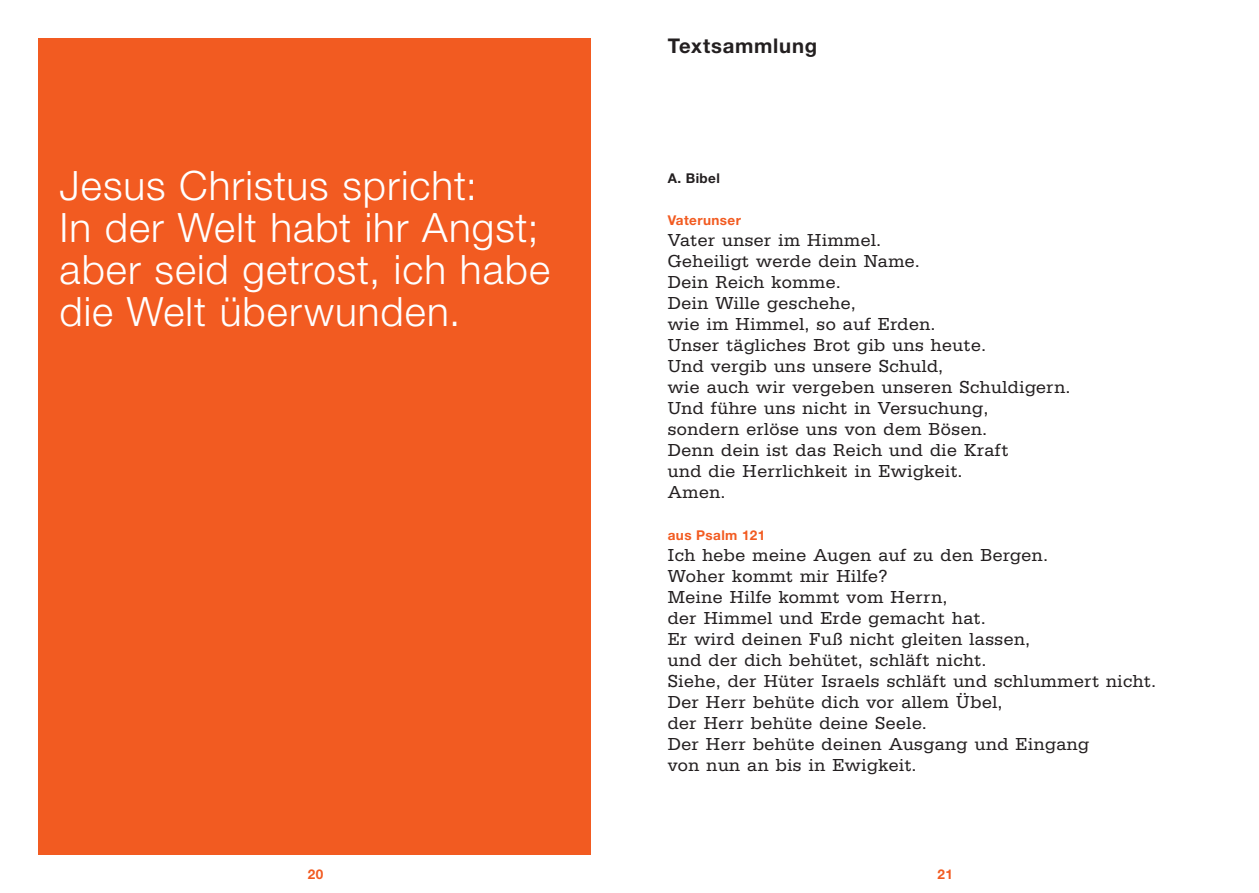
<style>
.page{position:relative;width:1259px;height:893px;background:#fff}
.page>*{position:absolute;margin:0;border:0;box-sizing:border-box;transform-origin:0 0}
.t1{font:300 40.5px/42px "Helvetica Neue LT Std";letter-spacing:.025em;color:#fff}
.t2{font:700 20.25px "Helvetica Neue LT Std";letter-spacing:.035em;color:#231f20}
.t3{font:18px/21px "Egyptienne URW";letter-spacing:.03em;color:#231f20}
.t4{font:700 13.5px "Helvetica Neue LT Std";letter-spacing:.03em;color:#f25b21}
.t5{font:700 13.5px "Helvetica Neue LT Std";letter-spacing:.03em;color:#231f20}
</style>
<div class="page">
<div style="left:38px;top:38px;width:553px;height:817px;background:#f25b21"></div>
<h1 class="t1" style="left:60px;top:163px;width:492px">Jesus Christus spricht:<br>In der Welt habt ihr Angst; aber seid getrost, ich habe die Welt überwunden.</h1>
<p class="t2" style="left:668px;top:33px;width:151px">Textsammlung</p>
<p class="t5" style="left:668px;top:169px;width:54px">A. Bibel</p>
<p class="t4" style="left:668px;top:211px;width:75px">Vaterunser</p>
<p class="t3" style="left:668px;top:230px;width:404px">Vater unser im Himmel.<br>Geheiligt werde dein Name.<br>Dein Reich komme.<br>Dein Wille geschehe,<br>wie im Himmel, so auf Erden.<br>Unser tägliches Brot gib uns heute.<br>Und vergib uns unsere Schuld,<br>wie auch wir vergeben unseren Schuldigern.<br>Und führe uns nicht in Versuchung,<br>sondern erlöse uns von dem Bösen.<br>Denn dein ist das Reich und die Kraft<br>und die Herrlichkeit in Ewigkeit.<br>Amen.</p>
<p class="t4" style="left:668px;top:526px;width:99px">aus Psalm 121</p>
<p class="t3" style="left:668px;top:545px;width:489px">Ich hebe meine Augen auf zu den Bergen.<br>Woher kommt mir Hilfe?<br>Meine Hilfe kommt vom Herrn,<br>der Himmel und Erde gemacht hat.<br>Er wird deinen Fuß nicht gleiten lassen,<br>und der dich behütet, schläft nicht.<br>Siehe, der Hüter Israels schläft und schlummert nicht.<br>Der Herr behüte dich vor allem Übel,<br>der Herr behüte deine Seele.<br>Der Herr behüte deinen Ausgang und Eingang<br>von nun an bis in Ewigkeit.</p>
<p class="t4" style="left:308px;top:866px;width:17px">20</p>
<p class="t4" style="left:937px;top:866px;width:17px">21</p>
</div>
